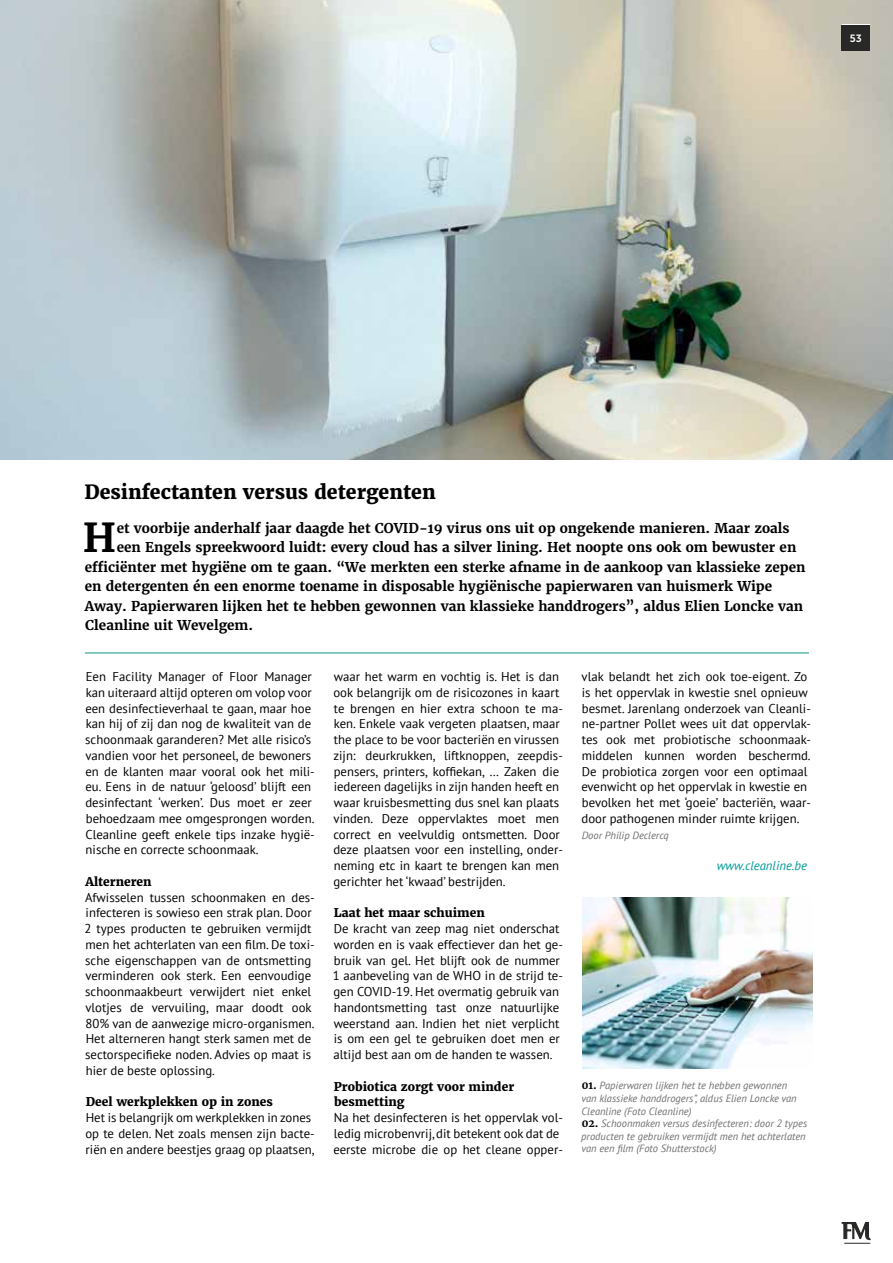
<style>
.page{position:relative;width:893px;height:1263px;background:#fff}
.page>*{position:absolute;margin:0;border:0;box-sizing:border-box;transform-origin:0 0}
.t1{font:700 39.75px "Merriweather";color:#000}
.t2{font:800 19.5px "Merriweather";color:#000}
.t3{font:700 13.5px "Merriweather";color:#000}
.t4{font:12.75px/15.8px "PT Sans";color:#000}
.t5{font:italic 12.75px "PT Sans";color:#009b97}
.t6{font:800 12px/15.8px "Merriweather";color:#000}
.t7{font:italic 10.5px/12.6px "PT Sans";color:#706f6f}
.t8{font:10.5px "Museo Sans 700";color:#fff}
.s1{font-family:"Merriweather";font-weight:700;font-style:normal;color:#000}
</style>
<div class="page">
<hr style="left:85px;top:652px;width:724px;height:1px;background:#0a9784">
<img style="left:0;top:0;width:893px;height:459px">
<img style="left:582px;top:897px;width:230px;height:172px">
<svg style="left:842px;top:1222px;width:28px;height:22px"></svg>
<div style="left:841px;top:25px;width:29px;height:25px;background:#282827"></div>
<svg style="left:841px;top:24px;width:29px;height:1px"></svg>
<p class="t8" style="left:850px;top:32px;width:14px">53</p>
<h2 class="t2" style="left:84px;top:480px;width:353px">Desinfectanten versus detergenten</h2>
<h1 class="t1" style="left:83px;top:513px;width:35px">H</h1>
<p class="t3" style="left:117px;top:519px;width:675px">et voorbije anderhalf jaar daagde het COVID-19 virus ons uit op ongekende manieren. Maar zoals</p>
<p class="t3" style="left:117px;top:539px;width:681px">een Engels spreekwoord luidt: every cloud has a silver lining. Het noopte ons ook om bewuster en</p>
<p class="t3" style="left:85px;top:558px;width:722px">efficiënter met hygiëne om te gaan. “We merkten een sterke afname in de aankoop van klassieke zepen</p>
<p class="t3" style="left:85px;top:578px;width:689px">en detergenten én een enorme toename in disposable hygiënische papierwaren van huismerk Wipe</p>
<p class="t3" style="left:85px;top:597px;width:720px">Away. Papierwaren lijken het te hebben gewonnen van klassieke handdrogers”, aldus Elien Loncke van</p>
<p class="t3" style="left:85px;top:617px;width:169px">Cleanline uit Wevelgem.</p>
<p class="t4" style="left:85px;top:668px;width:231px">Een Facility Manager of Floor Manager kan uiteraard altijd opteren om volop voor een desinfectieverhaal te gaan, maar hoe kan hij of zij dan nog de kwaliteit van de schoonmaak garanderen? Met alle risico’s vandien voor het personeel, de bewoners en de klanten maar vooral ook het mili&shy;eu. Eens in de natuur ‘geloosd’ blijft een desinfectant ‘werken’. Dus moet er zeer behoedzaam mee omgesprongen worden.<br>Cleanline geeft enkele tips inzake hygië&shy;nische en correcte schoonmaak.</p>
<p class="t6" style="left:85px;top:873px;width:68px">Alterneren</p>
<p class="t4" style="left:85px;top:889px;width:232px">Afwisselen tussen schoonmaken en des&shy;infecteren is sowieso een strak plan. Door 2 types producten te gebruiken vermijdt men het achterlaten van een film. De toxi&shy;sche eigenschappen van de ontsmetting verminderen ook sterk. Een eenvoudige schoonmaakbeurt verwijdert niet enkel vlotjes de vervuiling, maar doodt ook 80% van de aanwezige micro-organismen.<br>Het alterneren hangt sterk samen met de sectorspecifieke noden. Advies op maat is hier de beste oplossing.</p>
<p class="t6" style="left:86px;top:1094px;width:189px">Deel werkplekken op in zones</p>
<p class="t4" style="left:85px;top:1109px;width:231px">Het is belangrijk om werkplekken in zones op te delen. Net zoals mensen zijn bacte&shy;riën en andere beestjes graag op plaatsen,</p>
<p class="t4" style="left:333px;top:668px;width:231px">waar het warm en vochtig is. Het is dan ook belangrijk om de risicozones in kaart te brengen en hier extra schoon te ma&shy;ken. Enkele vaak vergeten plaatsen, maar the place to be voor bacteriën en virussen zijn: deurkrukken, liftknoppen, zeepdis&shy;pensers, printers, koffiekan, … Zaken die iedereen dagelijks in zijn handen heeft en waar kruisbesmetting dus snel kan plaats vinden. Deze oppervlaktes moet men correct en veelvuldig ontsmetten. Door deze plaatsen voor een instelling, onder&shy;neming etc in kaart te brengen kan men gerichter het ‘kwaad’ bestrijden.</p>
<p class="t6" style="left:334px;top:905px;width:152px">Laat het maar schuimen</p>
<p class="t4" style="left:333px;top:920px;width:232px">De kracht van zeep mag niet onderschat worden en is vaak effectiever dan het ge&shy;bruik van gel. Het blijft ook de nummer 1 aanbeveling van de WHO in de strijd te&shy;gen COVID-19. Het overmatig gebruik van handontsmetting tast onze natuurlijke weerstand aan. Indien het niet verplicht is om een gel te gebruiken doet men er altijd best aan om de handen te wassen.</p>
<p class="t6" style="left:334px;top:1078px;width:182px">Probiotica zorgt voor minder besmetting</p>
<p class="t4" style="left:333px;top:1109px;width:231px">Na het desinfecteren is het oppervlak vol&shy;ledig microbenvrij,dit betekent ook dat de eerste microbe die op het cleane opper-</p>
<p class="t4" style="left:581px;top:668px;width:231px">vlak belandt het zich ook toe-eigent. Zo is het oppervlak in kwestie snel opnieuw besmet. Jarenlang onderzoek van Cleanli&shy;ne-partner Pollet wees uit dat oppervlak&shy;tes ook met probiotische schoonmaak&shy;middelen kunnen worden beschermd.<br>De probiotica zorgen voor een optimaal evenwicht op het oppervlak in kwestie en bevolken het met ‘goeie’ bacteriën, waar&shy;door pathogenen minder ruimte krijgen.</p>
<p class="t7" style="left:582px;top:828px;width:89px">Door Philip Declercq</p>
<p class="t5" style="left:717px;top:857px;width:92px">www.cleanline.be</p>
<p class="t7" style="left:581px;top:1079px;width:217px"><span class="s1">01.</span> Papierwaren lijken het te hebben gewonnen van klassieke handdrogers”, aldus Elien Loncke van<br>Cleanline (Foto Cleanline)</p>
<p class="t7" style="left:581px;top:1117px;width:227px"><span class="s1">02.</span> Schoonmaken versus desinfecteren: door 2 types producten te gebruiken vermijdt men het achterlaten van een film (Foto Shutterstock)</p>
</div>
